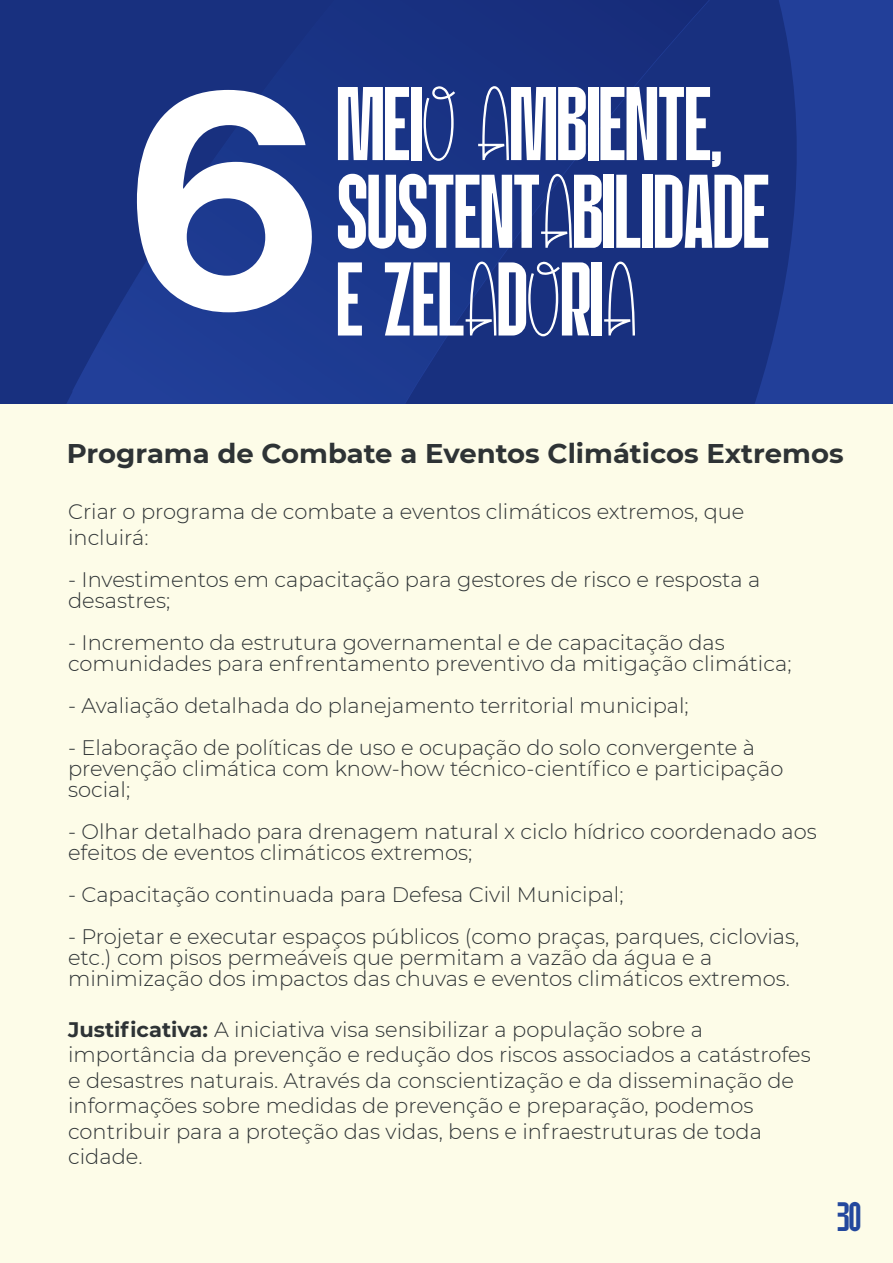
<style>
.page{position:relative;width:893px;height:1263px;background:#fdfce8}
.page>*{position:absolute;margin:0;border:0;box-sizing:border-box;transform-origin:0 0}
.t1{font:300px "Neue Haas Grotesk Text Pro";color:#fff}
.t2{font:104.4px/87.8px "Aalto Display Personal use";color:#fff}
.t3{font:41.1px "Aalto Display Personal use";color:#23489d}
.t4{font:700 27px "Montserrat";color:#2e3335}
.t5{font:300 21px/21px "Montserrat";color:#2e3335}
.s1{font-weight:700}
</style>
<div class="page">
<div style="left:0;top:0;width:893px;height:404px;background:#18307f"></div>
<svg style="left:66px;top:0;width:827px;height:404px"></svg>
<svg style="left:72px;top:0;width:637px;height:404px"></svg>
<h1 class="t1" style="left:126px;top:17px;width:197px">6</h1>
<h2 class="t2" style="left:337px;top:84px;width:434px">MEIO AMBIENTE,<br>SUSTENTABILIDADE</h2>
<h2 class="t2" style="left:337px;top:259px;width:301px">E ZELADORIA</h2>
<p class="t4" style="left:67px;top:434px;width:778px">Programa de Combate a Eventos Climáticos Extremos</p>
<p class="t5" style="left:68px;top:498px;width:678px;line-height:25.5px">Criar o programa de combate a eventos climáticos extremos, que incluirá:</p>
<p class="t5" style="left:68px;top:568px;width:694px">- Investimentos em capacitação para gestores de risco e resposta a desastres;</p>
<p class="t5" style="left:68px;top:631px;width:725px">- Incremento da estrutura governamental e de capacitação das comunidades para enfrentamento preventivo da mitigação climática;</p>
<p class="t5" style="left:68px;top:694px;width:622px">- Avaliação detalhada do planejamento territorial municipal;</p>
<p class="t5" style="left:68px;top:736px;width:717px">- Elaboração de políticas de uso e ocupação do solo convergente à prevenção climática com know-how técnico-científico e participação social;</p>
<p class="t5" style="left:68px;top:820px;width:750px">- Olhar detalhado para drenagem natural x ciclo hídrico coordenado aos efeitos de eventos climáticos extremos;</p>
<p class="t5" style="left:68px;top:883px;width:557px">- Capacitação continuada para Defesa Civil Municipal;</p>
<p class="t5" style="left:68px;top:925px;width:733px">- Projetar e executar espaços públicos (como praças, parques, ciclovias, etc.) com pisos permeáveis que permitam a vazão da água e a minimização dos impactos das chuvas e eventos climáticos extremos.</p>
<p class="t5" style="left:68px;top:1016px;width:744px;line-height:25.5px"><span class="s1">Justificativa:</span> A iniciativa visa sensibilizar a população sobre a importância da prevenção e redução dos riscos associados a catástrofes e desastres naturais. Através da conscientização e da disseminação de informações sobre medidas de prevenção e preparação, podemos contribuir para a proteção das vidas, bens e infraestruturas de toda cidade.</p>
<h3 class="t3" style="left:837px;top:1197px;width:25px">30</h3>
</div>
